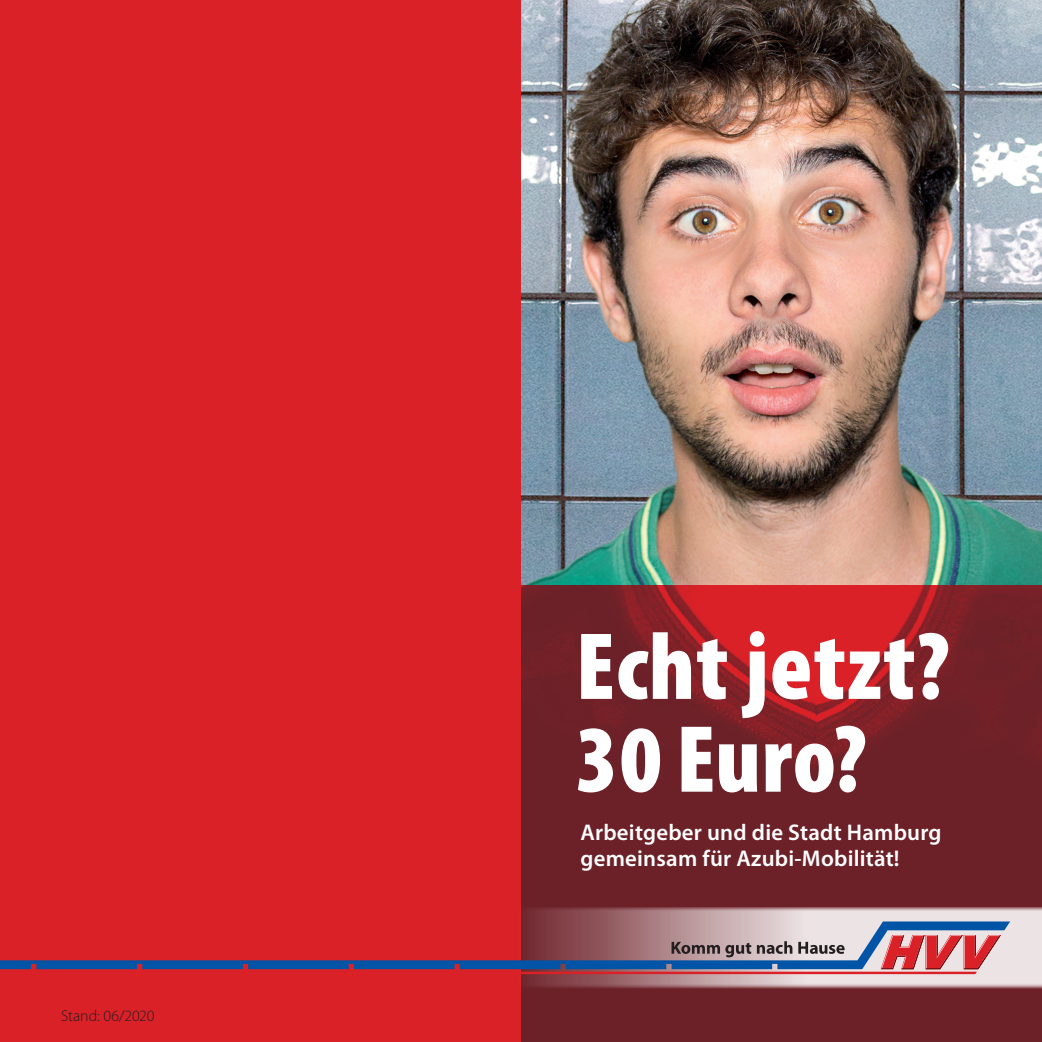
<style>
.page{position:relative;width:1042px;height:1042px;background:#fff}
.page>*{position:absolute;margin:0;border:0;box-sizing:border-box;transform-origin:0 0}
.t1{font:900 condensed 96.25px/92.8px "Myriad Pro";letter-spacing:.01em;color:#fff}
.t2{font:600 22.75px/26.2px "Myriad Pro";letter-spacing:.01em;color:#fff}
.t3{font:300 15.75px "Myriad Pro";letter-spacing:-.005em;color:#231f20}
</style>
<div class="page">
<img style="left:521px;top:0;width:521px;height:585px">
<svg style="left:521px;top:585px;width:521px;height:457px;background:#7b2128"></svg>
<div style="left:0;top:0;width:521px;height:1042px;background:#da2128"></div>
<svg style="left:521px;top:904px;width:521px;height:87px;background:#b69295"></svg>
<svg style="left:521px;top:921px;width:489px;height:48px;background:#a296a6"></svg>
<svg style="left:0;top:935px;width:1001px;height:39px"></svg>
<p class="t3" style="left:61px;top:1007px;width:95px">Stand: 06/2020</p>
<h1 class="t1" style="left:576px;top:622px;width:375px">Echt jetzt?<br>30 Euro?</h1>
<p class="t2" style="left:580px;top:818px;width:362px">Arbeitgeber und die Stadt Hamburg gemeinsam für Azubi-Mobilität!</p>
</div>
